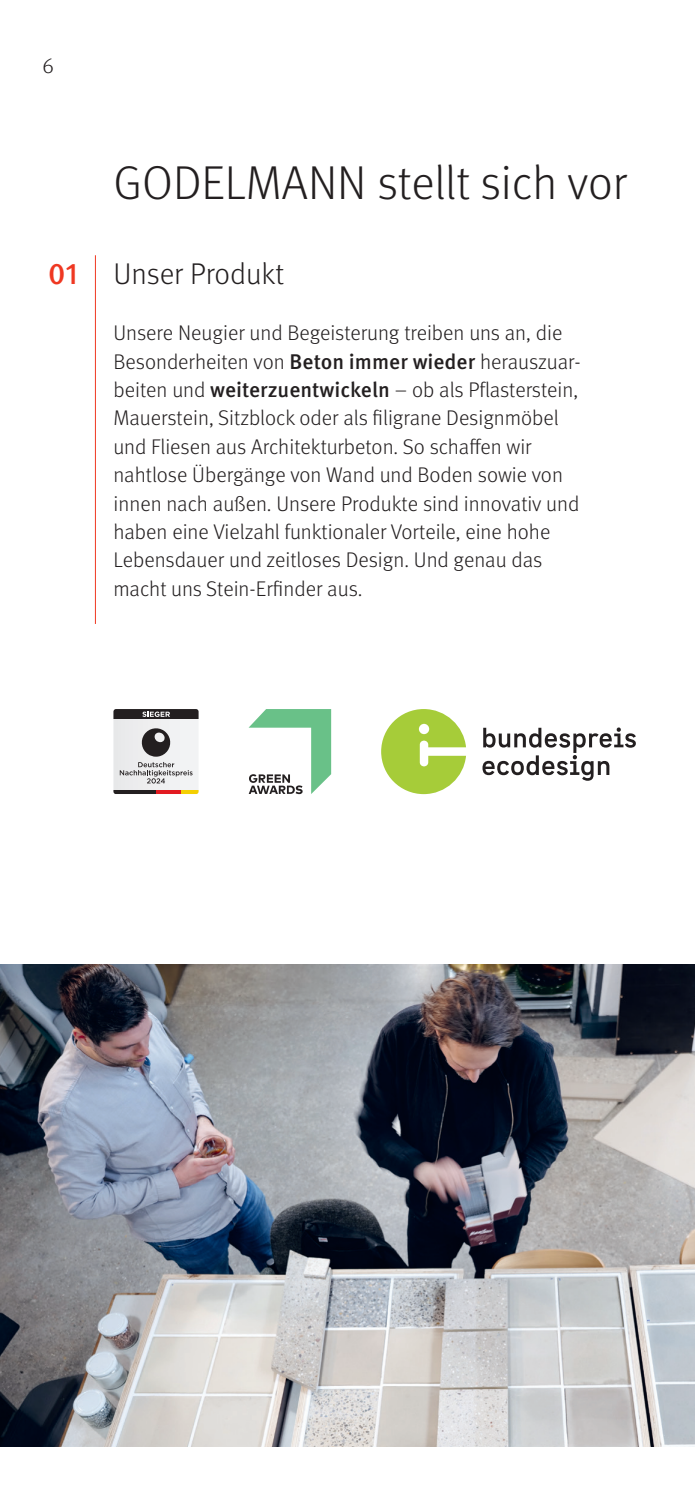
<style>
.page{position:relative;width:695px;height:1489px;background:#fff}
.page>*{position:absolute;margin:0;border:0;box-sizing:border-box;transform-origin:0 0}
.t1{font:300 47.5px "Meta Pro";color:#231f20}
.t2{font:300 30px "Meta Pro";color:#231f20}
.t3{font:300 21.25px/28.2px "Meta Pro";color:#231f20}
.s1{font-weight:500;color:#ef3822}
.s2{font-weight:500}
</style>
<div class="page">
<hr style="left:95px;top:255px;width:1px;height:369px;background:#ef3822">
<svg style="left:248px;top:709px;width:83px;height:85px"></svg>
<svg style="left:482px;top:727px;width:153px;height:53px"></svg>
<svg style="left:381px;top:709px;width:85px;height:85px"></svg>
<svg style="left:113px;top:709px;width:85px;height:85px"></svg>
<img style="left:0;top:964px;width:694px;height:482px">
<p class="t3" style="left:43px;top:50px;width:13px">6</p>
<h1 class="t1" style="left:113px;top:148px;width:515px">GODELMANN stellt sich vor</h1>
<h2 class="t2" style="left:48px;top:251px;width:238px"><span class="s1">01</span> Unser Produkt</h2>
<p class="t3" style="left:113px;top:318px;width:468px">Unsere Neugier und Begeisterung treiben uns an, die Besonderheiten von <span class="s2">Beton immer wieder</span> herauszuar&shy;beiten und <span class="s2">weiterzuentwickeln</span> – ob als Pflasterstein, Mauerstein, Sitzblock oder als filigrane Designmöbel und Fliesen aus Architekturbeton. So schaffen wir nahtlose Übergänge von Wand und Boden sowie von innen nach außen. Unsere Produkte sind innovativ und haben eine Vielzahl funktionaler Vorteile, eine hohe Lebensdauer und zeitloses Design. Und genau das macht uns Stein-Erfinder aus.</p>
</div>
